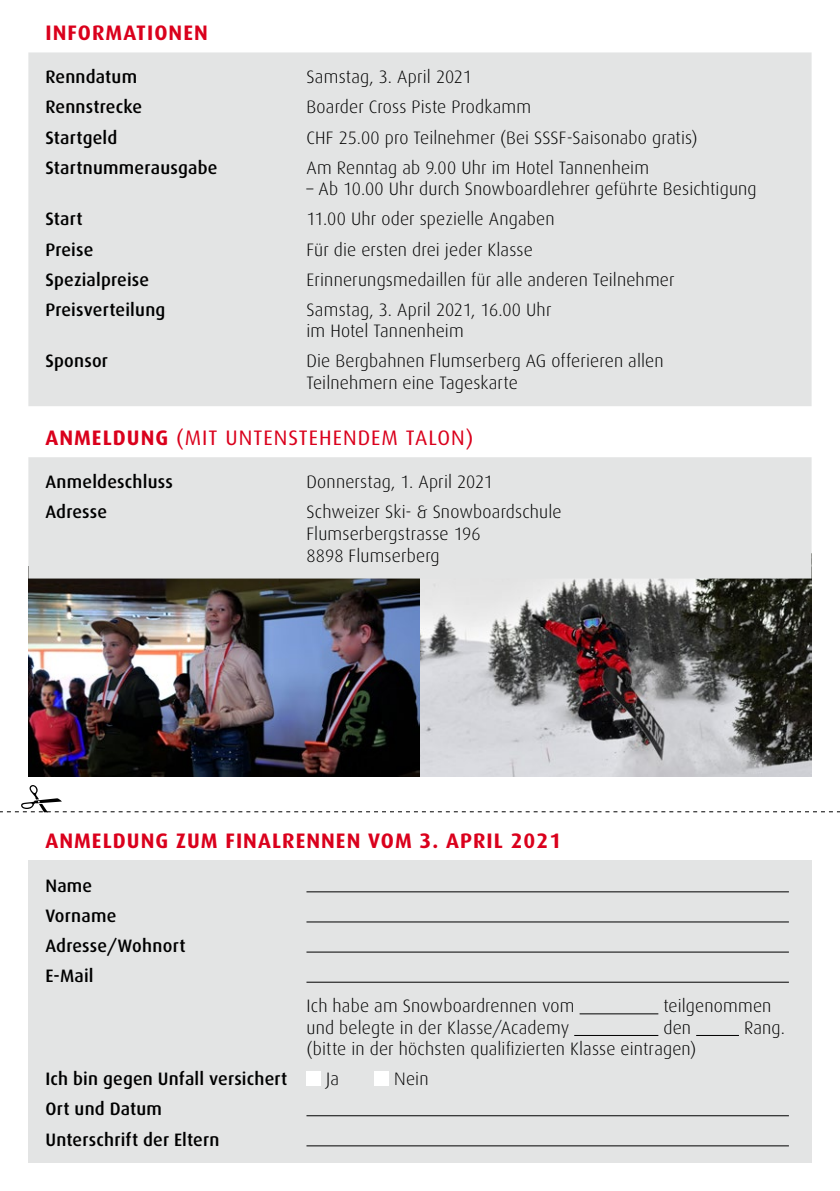
<style>
.page{position:relative;width:840px;height:1191px;background:#fff}
.page>*{position:absolute;margin:0;border:0;box-sizing:border-box;transform-origin:0 0}
.t1{font:700 21px "Dax";letter-spacing:.05em;color:#da001c}
.t2{font:21px "Dax";letter-spacing:.05em;color:#da001c}
.t3{font:300 18px/30px "Dax";letter-spacing:.01em;color:#000}
.t4{font:500 18px/30px "Dax";letter-spacing:.01em;color:#000}
.s1{font-weight:700}
</style>
<div class="page">
<img style="left:28px;top:578px;width:392px;height:199px">
<img style="left:420px;top:578px;width:391px;height:199px">
<svg style="left:28px;top:52px;width:783px;height:526px;background:#e5e6e6"></svg>
<div style="left:28px;top:860px;width:783px;height:302px;background:#e3e4e4"></div>
<hr style="left:306px;top:891px;width:482px;height:1px;background:#000">
<hr style="left:306px;top:921px;width:482px;height:1px;background:#000">
<hr style="left:306px;top:951px;width:482px;height:1px;background:#000">
<hr style="left:306px;top:981px;width:482px;height:1px;background:#000">
<hr style="left:579px;top:1013px;width:79px;height:1px;background:#000">
<hr style="left:574px;top:1035px;width:84px;height:1px;background:#000">
<hr style="left:695px;top:1035px;width:43px;height:1px;background:#000">
<hr style="left:306px;top:1115px;width:482px;height:1px;background:#000">
<hr style="left:306px;top:1145px;width:482px;height:1px;background:#000">
<div style="left:306px;top:1070px;width:15px;height:15px;background:#fff"></div>
<div style="left:374px;top:1070px;width:15px;height:15px;background:#fff"></div>
<svg style="left:0;top:785px;width:839px;height:27px"></svg>
<p class="t1" style="left:45px;top:21px;width:164px">INFORMATIONEN</p>
<p class="t4" style="left:45px;top:62px;width:173px">Renndatum<br>Rennstrecke<br>Startgeld<br>Startnummerausgabe</p>
<p class="t4" style="left:45px;top:204px;width:121px">Start<br>Preise<br>Spezialpreise<br>Preisverteilung</p>
<p class="t4" style="left:45px;top:346px;width:64px">Sponsor</p>
<p class="t3" style="left:306px;top:62px;width:392px">Samstag, 3. April 2021<br>Boarder Cross Piste Prodkamm<br>CHF 25.00 pro Teilnehmer (Bei SSSF-Saisonabo gratis)<br>Am Renntag ab 9.00 Uhr im Hotel Tannenheim</p>
<p class="t3" style="left:306px;top:174px;width:451px">– Ab 10.00 Uhr durch Snowboardlehrer geführte Besichtigung 11.00 Uhr oder spezielle Angaben<br>Für die ersten drei jeder Klasse<br>Erinnerungsmedaillen für alle anderen Teilnehmer<br>Samstag, 3. April 2021, 16.00 Uhr</p>
<p class="t3" style="left:306px;top:316px;width:358px">im Hotel Tannenheim<br>Die Bergbahnen Flumserberg AG offerieren allen</p>
<p class="t3" style="left:306px;top:368px;width:213px">Teilnehmern eine Tageskarte</p>
<p class="t2" style="left:45px;top:426px;width:429px"><span class="s1">ANMELDUNG</span> (MIT UNTENSTEHENDEM TALON)</p>
<p class="t4" style="left:45px;top:467px;width:129px">Anmeldeschluss<br>Adresse</p>
<p class="t3" style="left:306px;top:467px;width:256px">Donnerstag, 1. April 2021<br>Schweizer Ski- &amp; Snowboardschule</p>
<p class="t3" style="left:306px;top:523px;width:176px;line-height:21.6px">Flumserbergstrasse 196<br>8898 Flumserberg</p>
<p class="t1" style="left:45px;top:829px;width:517px">ANMELDUNG ZUM FINALRENNEN VOM 3. APRIL 2021</p>
<p class="t4" style="left:45px;top:870px;width:142px">Name<br>Vorname<br>Adresse/Wohnort<br>E-Mail</p>
<p class="t4" style="left:45px;top:1064px;width:243px">Ich bin gegen Unfall versichert<br>Ort und Datum<br>Unterschrift der Eltern</p>
<p class="t3" style="left:306px;top:991px;width:269px">Ich habe am Snowboardrennen vom</p>
<p class="t3" style="left:663px;top:991px;width:109px">teilgenommen</p>
<p class="t3" style="left:306px;top:1012px;width:264px">und belegte in der Klasse/Academy</p>
<p class="t3" style="left:663px;top:1012px;width:29px">den</p>
<p class="t3" style="left:743px;top:1012px;width:42px">Rang.</p>
<p class="t3" style="left:326px;top:1034px;width:371px;text-indent:-20px">(bitte in der höchsten qualifizierten Klasse eintragen)<br>Ja</p>
<p class="t3" style="left:394px;top:1064px;width:36px">Nein</p>
</div>
